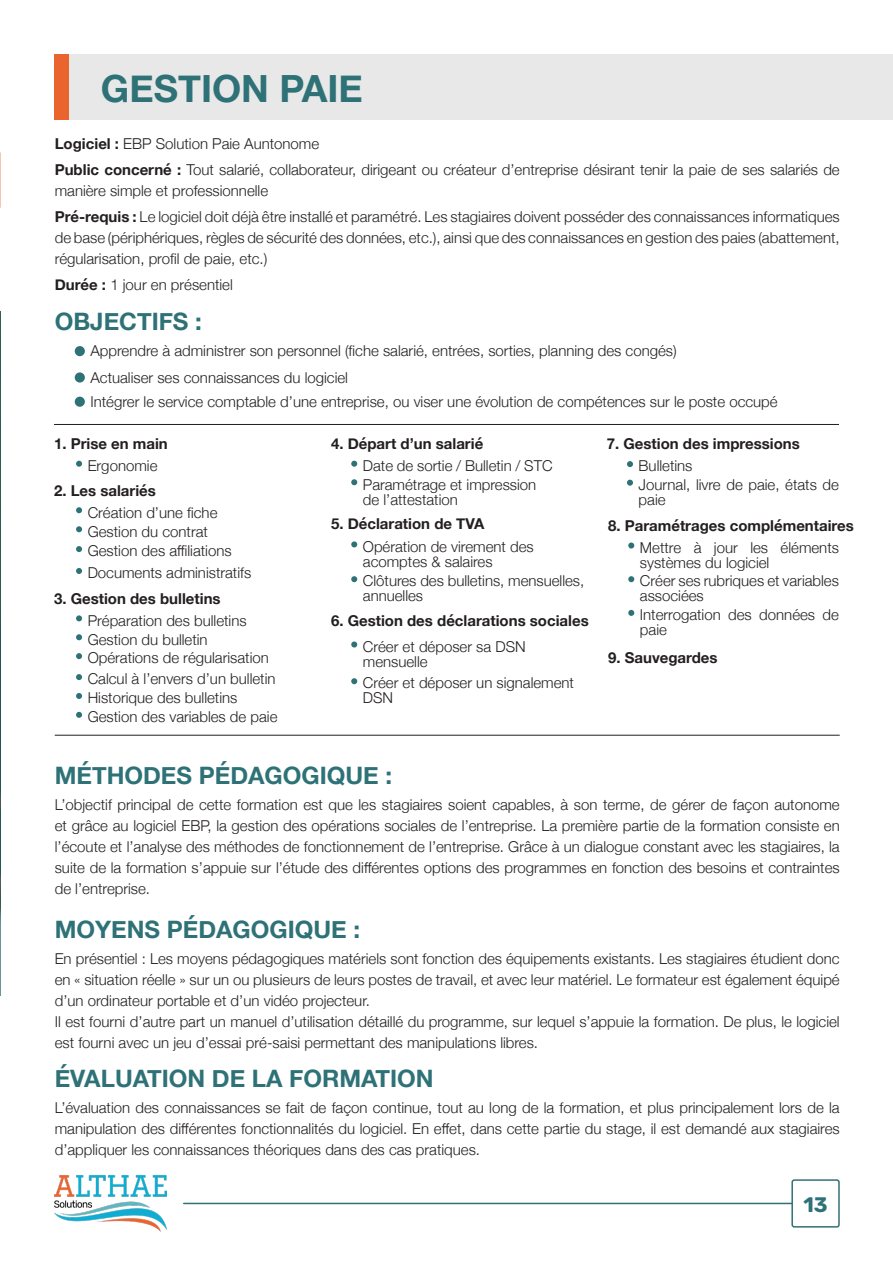
<style>
.page{position:relative;width:893px;height:1263px;background:#fff}
.page>*{position:absolute;margin:0;border:0;box-sizing:border-box;transform-origin:0 0}
.t1{font:700 37.5px "Helvetica Neue";color:#2e7277}
.t2{font:700 24px "Helvetica Neue";color:#2e7277}
.t3{font:700 21px "Rubik";color:#2e7277}
.Corps_de_Texte{font:300 15px/21px "Helvetica Neue";color:#231f20}
.Corps_de_Texte-2{font:700 15px "Helvetica Neue";color:#231f20}
.s1{font-weight:700}
</style>
<div class="page">
<div style="left:791px;top:1179px;width:49px;height:48px;border:2px solid #2e7277;border-radius:2px"></div>
<hr style="left:184px;top:1203px;width:608px;height:1px;background:#2e7277">
<img style="left:54px;top:1176px;width:112px;height:55px">
<div style="left:54px;top:54px;width:839px;height:65px;background:#e8e8e8"></div>
<div style="left:54px;top:54px;width:14px;height:65px;background:#ea642e"></div>
<hr style="left:0;top:54px;width:1px;height:257px;background:#e8e8e8">
<div style="left:75px;top:346px;width:10px;height:10px;background:#2e7277;border-radius:50%"></div>
<div style="left:75px;top:372px;width:10px;height:11px;background:#2e7277;border-radius:50%"></div>
<div style="left:75px;top:397px;width:10px;height:10px;background:#2e7277;border-radius:50%"></div>
<svg style="left:76px;top:461px;width:6px;height:6px"></svg>
<svg style="left:76px;top:507px;width:6px;height:6px"></svg>
<svg style="left:76px;top:526px;width:6px;height:6px"></svg>
<svg style="left:76px;top:546px;width:6px;height:6px"></svg>
<svg style="left:76px;top:568px;width:6px;height:6px"></svg>
<svg style="left:76px;top:615px;width:6px;height:6px"></svg>
<svg style="left:76px;top:634px;width:6px;height:6px"></svg>
<svg style="left:76px;top:674px;width:6px;height:6px"></svg>
<svg style="left:76px;top:653px;width:6px;height:6px"></svg>
<svg style="left:76px;top:693px;width:6px;height:6px"></svg>
<svg style="left:76px;top:712px;width:6px;height:6px"></svg>
<svg style="left:351px;top:461px;width:6px;height:6px"></svg>
<svg style="left:627px;top:461px;width:6px;height:6px"></svg>
<svg style="left:351px;top:541px;width:6px;height:6px"></svg>
<svg style="left:351px;top:576px;width:6px;height:6px"></svg>
<svg style="left:351px;top:479px;width:6px;height:6px"></svg>
<svg style="left:628px;top:542px;width:6px;height:6px"></svg>
<svg style="left:628px;top:576px;width:6px;height:6px"></svg>
<svg style="left:628px;top:610px;width:6px;height:6px"></svg>
<svg style="left:627px;top:480px;width:6px;height:6px"></svg>
<svg style="left:351px;top:641px;width:6px;height:6px"></svg>
<svg style="left:351px;top:678px;width:6px;height:6px"></svg>
<hr style="left:54px;top:424px;width:785px;height:1px;background:#231f20">
<hr style="left:55px;top:735px;width:785px;height:1px;background:#231f20">
<hr style="left:0;top:311px;width:1px;height:685px;background:#2e7277">
<svg style="left:0;top:152px;width:1px;height:56px"></svg>
<h2 class="t1" style="left:101px;top:59px;width:263px">GESTION PAIE</h2>
<p class="Corps_de_Texte" style="left:55px;top:132px;width:266px"><span class="s1">Logiciel :</span> EBP Solution Paie Auntonome</p>
<p class="Corps_de_Texte" style="left:55px;top:158px;width:786px"><span class="s1">Public concerné :</span> Tout salarié, collaborateur, dirigeant ou créateur d’entreprise désirant tenir la paie de ses salariés de manière simple et professionnelle</p>
<p class="Corps_de_Texte" style="left:55px;top:205px;width:786px"><span class="s1">Pré-requis :</span> Le logiciel doit déjà être installé et paramétré. Les stagiaires doivent posséder des connaissances informatiques</p>
<p class="Corps_de_Texte" style="left:55px;top:226px;width:786px">de base (périphériques, règles de sécurité des données, etc.), ainsi que des connaissances en gestion des paies (abattement,</p>
<p class="Corps_de_Texte" style="left:55px;top:247px;width:214px">régularisation, profil de paie, etc.)</p>
<p class="Corps_de_Texte" style="left:55px;top:273px;width:180px"><span class="s1">Durée :</span> 1 jour en présentiel</p>
<h2 class="t2" style="left:55px;top:303px;width:149px">OBJECTIFS :</h2>
<p class="Corps_de_Texte" style="left:90px;top:339px;width:588px">Apprendre à administrer son personnel (fiche salarié, entrées, sorties, planning des congés)</p>
<p class="Corps_de_Texte" style="left:90px;top:366px;width:259px">Actualiser ses connaissances du logiciel</p>
<p class="Corps_de_Texte" style="left:90px;top:390px;width:689px">Intégrer le service comptable d’une entreprise, ou viser une évolution de compétences sur le poste occupé</p>
<p class="Corps_de_Texte-2" style="left:54px;top:432px;width:115px">1. Prise en main</p>
<p class="Corps_de_Texte-2" style="left:331px;top:432px;width:154px">4. Départ d’un salarié</p>
<p class="Corps_de_Texte-2" style="left:607px;top:432px;width:195px">7. Gestion des impressions</p>
<p class="Corps_de_Texte" style="left:88px;top:454px;width:71px">Ergonomie</p>
<p class="Corps_de_Texte" style="left:88px;top:500px;width:131px">Création d’une fiche</p>
<p class="Corps_de_Texte" style="left:88px;top:520px;width:122px">Gestion du contrat</p>
<p class="Corps_de_Texte" style="left:88px;top:539px;width:145px">Gestion des affiliations</p>
<p class="Corps_de_Texte" style="left:88px;top:561px;width:165px">Documents administratifs</p>
<p class="Corps_de_Texte" style="left:88px;top:609px;width:160px">Préparation des bulletins</p>
<p class="Corps_de_Texte" style="left:88px;top:628px;width:121px">Gestion du bulletin</p>
<p class="Corps_de_Texte" style="left:88px;top:667px;width:189px">Calcul à l’envers d’un bulletin</p>
<p class="Corps_de_Texte-2" style="left:54px;top:479px;width:103px">2. Les salariés</p>
<p class="Corps_de_Texte-2" style="left:54px;top:586px;width:168px">3. Gestion des bulletins</p>
<p class="Corps_de_Texte" style="left:88px;top:646px;width:183px">Opérations de régularisation</p>
<p class="Corps_de_Texte" style="left:88px;top:686px;width:151px">Historique des bulletins</p>
<p class="Corps_de_Texte" style="left:88px;top:705px;width:191px">Gestion des variables de paie</p>
<p class="Corps_de_Texte" style="left:363px;top:454px;width:191px">Date de sortie / Bulletin / STC</p>
<p class="Corps_de_Texte" style="left:639px;top:454px;width:55px">Bulletins</p>
<p class="Corps_de_Texte" style="left:363px;top:476px;width:175px;line-height:15px">Paramétrage et impression de l’attestation</p>
<p class="Corps_de_Texte-2" style="left:331px;top:512px;width:155px">5. Déclaration de TVA</p>
<p class="Corps_de_Texte" style="left:363px;top:538px;width:172px;line-height:15px">Opération de virement des acomptes &amp; salaires</p>
<p class="Corps_de_Texte" style="left:363px;top:572px;width:223px;line-height:15px">Clôtures des bulletins, mensuelles, annuelles</p>
<p class="Corps_de_Texte-2" style="left:331px;top:609px;width:259px">6. Gestion des déclarations sociales</p>
<p class="Corps_de_Texte" style="left:363px;top:638px;width:164px;line-height:15px">Créer et déposer sa DSN mensuelle</p>
<p class="Corps_de_Texte" style="left:363px;top:674px;width:213px;line-height:15px">Créer et déposer un signalement<br>DSN</p>
<p class="Corps_de_Texte" style="left:639px;top:476px;width:202px;line-height:15px">Journal, livre de paie, états de paie</p>
<p class="Corps_de_Texte-2" style="left:608px;top:514px;width:247px">8. Paramétrages complémentaires</p>
<p class="Corps_de_Texte" style="left:640px;top:539px;width:201px;line-height:15px">Mettre à jour les éléments systèmes du logiciel</p>
<p class="Corps_de_Texte" style="left:640px;top:572px;width:201px;line-height:15px">Créer ses rubriques et variables associées</p>
<p class="Corps_de_Texte" style="left:640px;top:606px;width:201px;line-height:15px">Interrogation des données de paie</p>
<p class="Corps_de_Texte-2" style="left:608px;top:646px;width:111px">9. Sauvegardes</p>
<h2 class="t2" style="left:55px;top:757px;width:339px">MÉTHODES PÉDAGOGIQUE :</h2>
<p class="Corps_de_Texte" style="left:55px;top:793px;width:786px;text-align:justify">L’objectif principal de cette formation est que les stagiaires soient capables, à son terme, de gérer de façon autonome et grâce au logiciel EBP, la gestion des opérations sociales de l’entreprise. La première partie de la formation consiste en l’écoute et l’analyse des méthodes de fonctionnement de l’entreprise. Grâce à un dialogue constant avec les stagiaires, la suite de la formation s’appuie sur l’étude des différentes options des programmes en fonction des besoins et contraintes de l’entreprise.</p>
<h2 class="t2" style="left:55px;top:911px;width:307px">MOYENS PÉDAGOGIQUE :</h2>
<p class="Corps_de_Texte" style="left:55px;top:947px;width:786px;text-align:justify">En présentiel : Les moyens pédagogiques matériels sont fonction des équipements existants. Les stagiaires étudient donc en « situation réelle » sur un ou plusieurs de leurs postes de travail, et avec leur matériel. Le formateur est également équipé d’un ordinateur portable et d’un vidéo projecteur.</p>
<p class="Corps_de_Texte" style="left:55px;top:1010px;width:786px">Il est fourni d’autre part un manuel d’utilisation détaillé du programme, sur lequel s’appuie la formation. De plus, le logiciel est fourni avec un jeu d’essai pré-saisi permettant des manipulations libres.</p>
<h2 class="t2" style="left:55px;top:1060px;width:380px">ÉVALUATION DE LA FORMATION</h2>
<p class="Corps_de_Texte" style="left:55px;top:1096px;width:786px;text-align:justify">L’évaluation des connaissances se fait de façon continue, tout au long de la formation, et plus principalement lors de la manipulation des différentes fonctionnalités du logiciel. En effet, dans cette partie du stage, il est demandé aux stagiaires d’appliquer les connaissances théoriques dans des cas pratiques.</p>
<h3 class="t3" style="left:803px;top:1193px;width:26px">13</h3>
</div>
